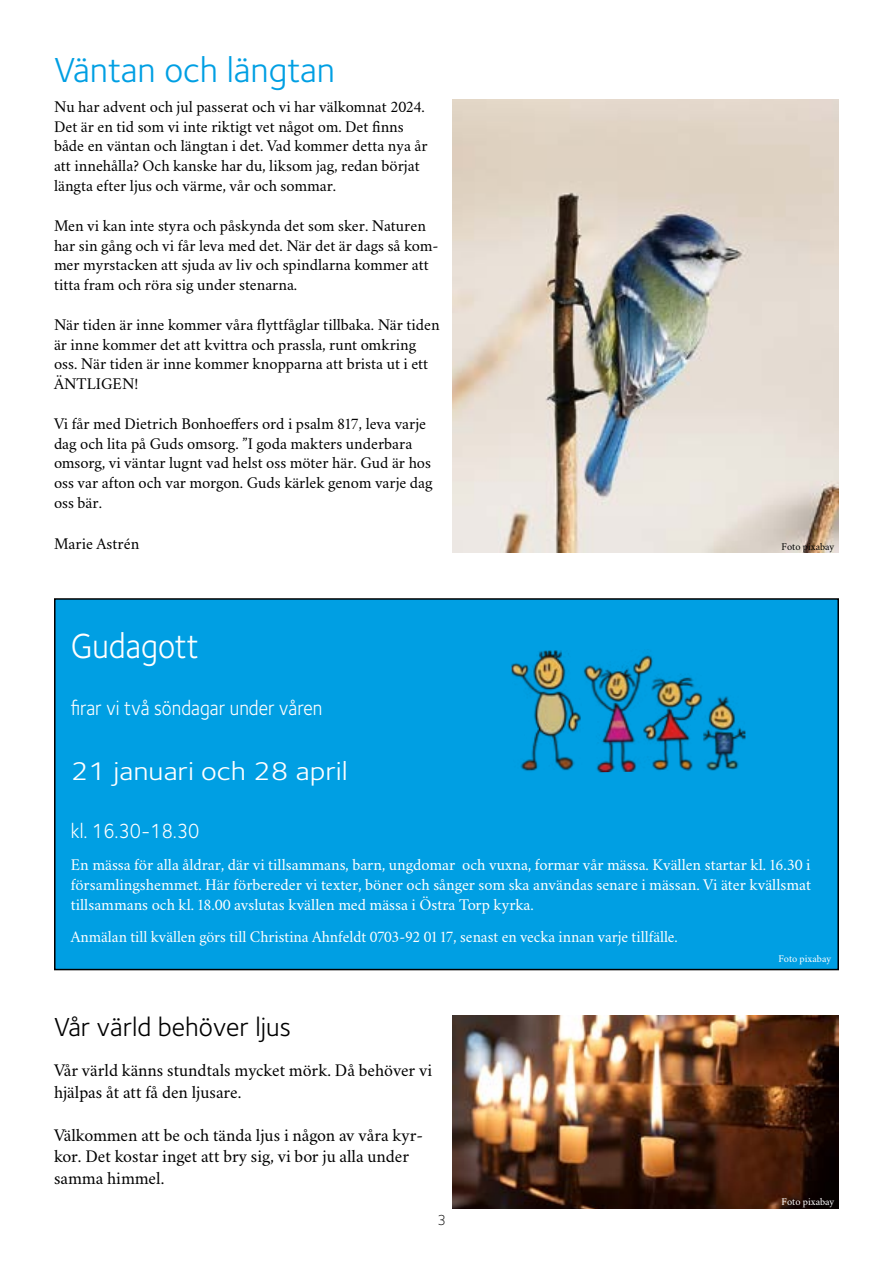
<style>
.page{position:relative;width:893px;height:1263px;background:#fff}
.page>*{position:absolute;margin:0;border:0;box-sizing:border-box;transform-origin:0 0}
.t1{font:36px "Foundry Sterling OT3";color:#009fe3}
.t2{font:36px "Foundry Sterling OT3";color:#fff;scale:.91 1}
.t3{font:27px "Foundry Sterling OT3";color:#000}
.t4{font:26.4px "Foundry Sterling OT3";color:#fff;scale:1.14 1}
.t5{font:21.15px "Foundry Sterling OT3";color:#fff;scale:.9 1}
.t6{font:18px/21.6px "Crimson Svk 2.0";color:#000}
.t7{font:16.5px/19.8px "Crimson Svk 2.0";color:#000}
.t8{font:16.5px/19.8px "Crimson Svk 2.0";color:#fff;text-align:justify}
.t9{font:300 15px "Foundry Sterling OT3";color:#000}
.t10{font:10.5px "Crimson Svk 2.0";color:#fff}
.t11{font:10.5px "Crimson Svk 2.0";color:#000}
</style>
<div class="page">
<div style="left:55px;top:599px;width:783px;height:370px;background:#009fe3"></div>
<div style="left:54px;top:598px;width:785px;height:372px;border:2px solid #000"></div>
<img style="left:452px;top:100px;width:387px;height:453px">
<img style="left:452px;top:1016px;width:387px;height:193px">
<img style="left:511px;top:650px;width:235px;height:123px">
<h1 class="t1" style="left:54px;top:43px;width:283px">Väntan och längtan</h1>
<p class="t7" style="left:54px;top:96px;width:375px">Nu har advent och jul passerat och vi har välkomnat 2024.<br>Det är en tid som vi inte riktigt vet något om. Det finns både en väntan och längtan i det. Vad kommer detta nya år att innehålla? Och kanske har du, liksom jag, redan börjat längta efter ljus och värme, vår och sommar.</p>
<p class="t7" style="left:54px;top:214px;width:386px">Men vi kan inte styra och påskynda det som sker. Naturen har sin gång och vi får leva med det. När det är dags så kom&shy;mer myrstacken att sjuda av liv och spindlarna kommer att titta fram och röra sig under stenarna.</p>
<p class="t7" style="left:54px;top:313px;width:387px">När tiden är inne kommer våra flyttfåglar tillbaka. När tiden är inne kommer det att kvittra och prassla, runt omkring oss. När tiden är inne kommer knopparna att brista ut i ett ÄNTLIGEN!</p>
<p class="t7" style="left:54px;top:412px;width:380px">Vi får med Dietrich Bonhoeffers ord i psalm 817, leva varje dag och lita på Guds omsorg. ”I goda makters underbara omsorg, vi väntar lugnt vad helst oss möter här. Gud är hos oss var afton och var morgon. Guds kärlek genom varje dag oss bär.</p>
<p class="t7" style="left:54px;top:533px;width:87px">Marie Astrén</p>
<h1 class="t2" style="left:71px;top:619px;width:142px">Gudagott</h1>
<p class="t5" style="left:71px;top:693px;width:281px">firar vi två söndagar under våren</p>
<p class="t11" style="left:782px;top:540px;width:54px">Foto pixabay</p>
<h3 class="t4" style="left:71px;top:752px;width:245px">21 januari och 28 april</h3>
<p class="t5" style="left:71px;top:815px;width:145px">kl. 16.30-18.30</p>
<p class="t8" style="left:71px;top:854px;width:742px">En mässa för alla åldrar, där vi tillsammans, barn, ungdomar och vuxna, formar vår mässa. Kvällen startar kl. 16.30 i församlingshemmet. Här förbereder vi texter, böner och sånger som ska användas senare i mässan. Vi äter kvällsmat tillsammans och kl. 18.00 avslutas kvällen med mässa i Östra Torp kyrka.</p>
<p class="t8" style="left:71px;top:926px;width:609px">Anmälan till kvällen görs till Christina Ahnfeldt 0703-92 01 17, senast en vecka innan varje tillfälle.</p>
<h2 class="t3" style="left:54px;top:1007px;width:239px">Vår värld behöver ljus</h2>
<p class="t6" style="left:54px;top:1058px;width:380px">Vår värld känns stundtals mycket mörk. Då behöver vi hjälpas åt att få den ljusare.</p>
<p class="t6" style="left:54px;top:1123px;width:371px">Välkommen att be och tända ljus i någon av våra kyr&shy;kor. Det kostar inget att bry sig, vi bor ju alla under samma himmel.</p>
<p class="t9" style="left:437px;top:1209px;width:10px">3</p>
<p class="t10" style="left:778px;top:951px;width:54px">Foto pixabay</p>
<p class="t10" style="left:782px;top:1194px;width:54px">Foto pixabay</p>
</div>
